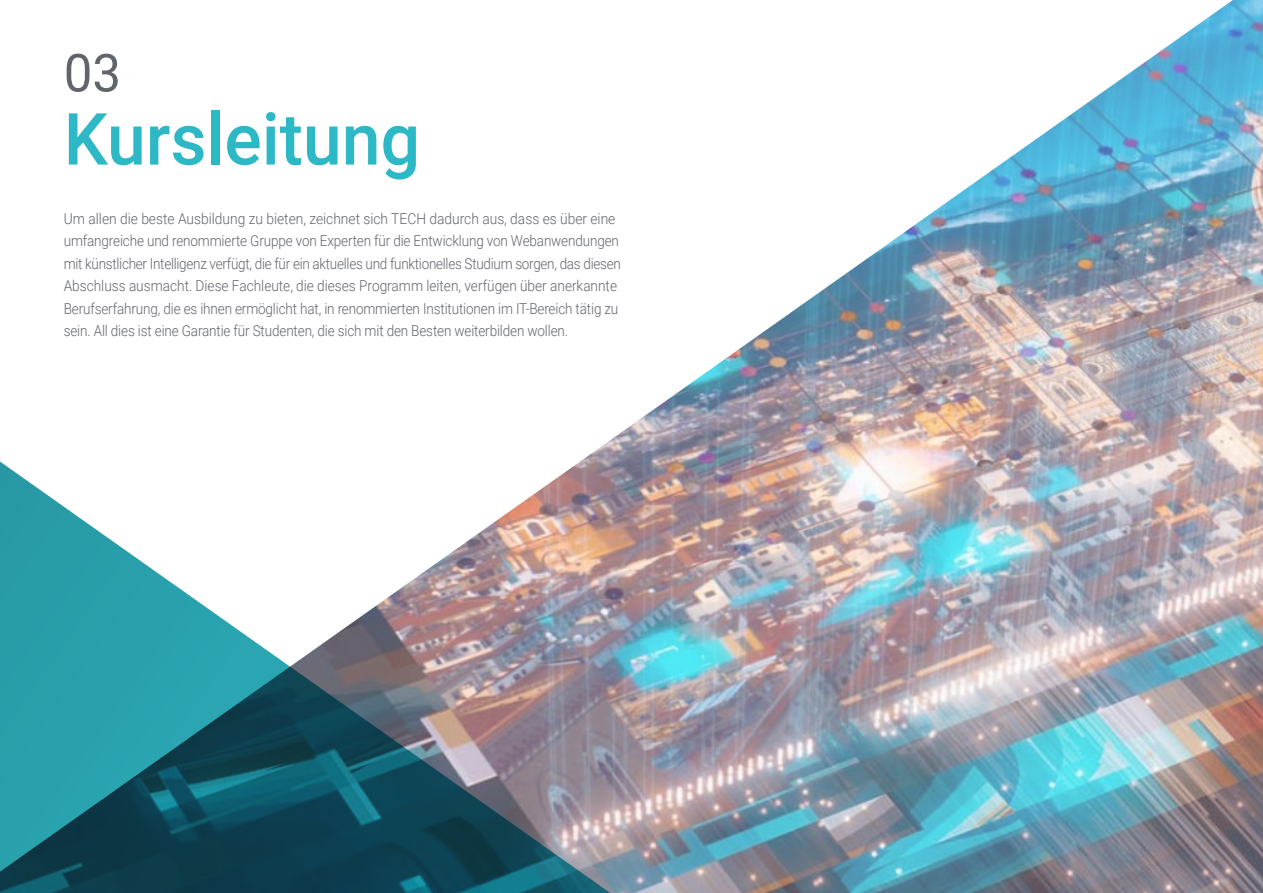
<style>
.page{position:relative;width:1263px;height:893px;background:#fff}
.page>*{position:absolute;margin:0;border:0;box-sizing:border-box;transform-origin:0 0}
.t1{font:500 72px "Roboto";color:#2db8c5}
.t2{font:52.5px "Roboto";color:#61646a}
.t3{font:300 15px/22.5px "Roboto";letter-spacing:-.01em;color:#61646a;scale:.92 1}
</style>
<div class="page">
<img style="left:602px;top:0;width:661px;height:893px">
<svg style="left:0;top:446px;width:640px;height:447px"></svg>
<h2 class="t2" style="left:64px;top:36px;width:59px">03</h2>
<h1 class="t1" style="left:64px;top:89px;width:358px">Kursleitung</h1>
<p class="t3" style="left:64px;top:207px;width:607px">Um allen die beste Ausbildung zu bieten, zeichnet sich TECH dadurch aus, dass es über eine umfangreiche und renommierte Gruppe von Experten für die Entwicklung von Webanwendungen mit künstlicher Intelligenz verfügt, die für ein aktuelles und funktionelles Studium sorgen, das diesen Abschluss ausmacht. Diese Fachleute, die dieses Programm leiten, verfügen über anerkannte Berufserfahrung, die es ihnen ermöglicht hat, in renommierten Institutionen im IT-Bereich tätig zu sein. All dies ist eine Garantie für Studenten, die sich mit den Besten weiterbilden wollen.</p>
</div>
